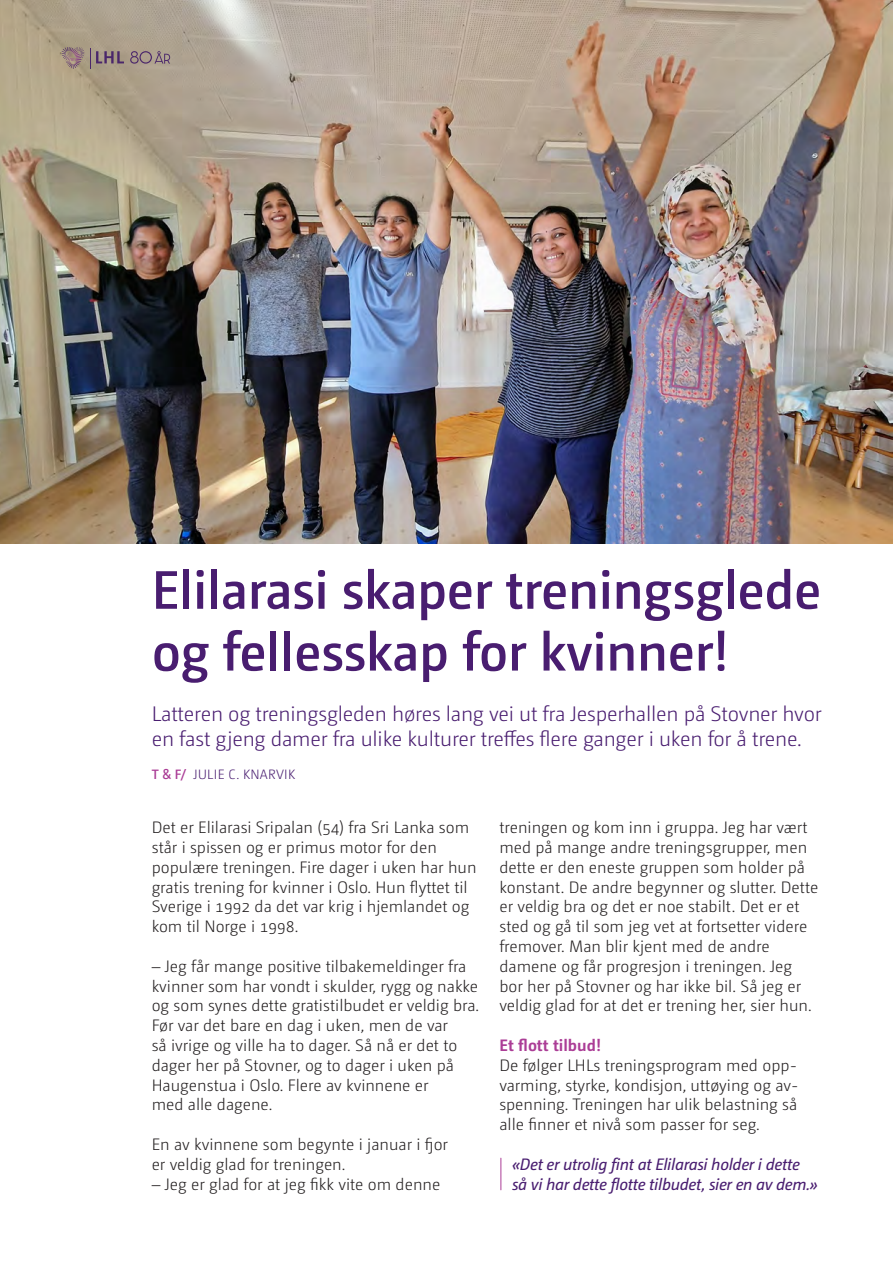
<style>
.page{position:relative;width:893px;height:1263px;background:#fff}
.page>*{position:absolute;margin:0;border:0;box-sizing:border-box;transform-origin:0 0}
.Hovedtittel{font:600 54px/61.8px "Camingo Dos Pro";letter-spacing:-.01em;color:#491d70}
.INGRESS_14_16_8{font:300 21px/25.2px "Camingo Dos Pro";letter-spacing:-.01em;color:#491d70}
.BRØD_11_13{font:300 16.5px/19.8px "Camingo Dos Pro";color:#231f20}
.Sitat_11_13{font:italic 16.5px/19.8px "Camingo Dos Pro";letter-spacing:-.02em;color:#491d70}
.MELLOM_11_13{font:700 16.5px "Camingo Dos Pro";color:#ab3d96}
.Byline_artikkel{font:300 13.5px "Camingo Dos Pro";letter-spacing:.025em;color:#491d70}
.s1{font-weight:600;color:#ab3d96}
</style>
<div class="page">
<img style="left:0;top:0;width:893px;height:543px">
<svg style="left:90px;top:48px;width:34px;height:20px"></svg>
<svg style="left:62px;top:47px;width:22px;height:22px"></svg>
<svg style="left:130px;top:51px;width:40px;height:13px"></svg>
<hr style="left:501px;top:1158px;width:1px;height:32px;background:#ab3d96">
<p class="Hovedtittel" style="left:152px;top:559px;width:671px">Elilarasi skaper treningsglede og fellesskap for kvinner!</p>
<p class="INGRESS_14_16_8" style="left:152px;top:701px;width:671px">Latteren og treningsgleden høres lang vei ut fra Jesperhallen på Stovner hvor en fast gjeng damer fra ulike kulturer treffes flere ganger i uken for å trene.</p>
<p class="Byline_artikkel" style="left:152px;top:767px;width:145px"><span class="s1">T &amp; F/</span> JULIE C. KNARVIK</p>
<p class="BRØD_11_13" style="left:152px;top:817px;width:326px">Det er Elilarasi Sripalan (54) fra Sri Lanka som står i spissen og er primus motor for den populære treningen. Fire dager i uken har hun gratis trening for kvinner i Oslo. Hun flyttet til Sverige i 1992 da det var krig i hjemlandet og kom til Norge i 1998.</p>
<p class="BRØD_11_13" style="left:152px;top:956px;width:329px">– Jeg får mange positive tilbakemeldinger fra kvinner som har vondt i skulder, rygg og nakke og som synes dette gratistilbudet er veldig bra.<br>Før var det bare en dag i uken, men de var<br>så ivrige og ville ha to dager. Så nå er det to dager her på Stovner, og to dager i uken på Haugenstua i Oslo. Flere av kvinnene er<br>med alle dagene.</p>
<p class="BRØD_11_13" style="left:152px;top:1134px;width:298px">En av kvinnene som begynte i januar i fjor er veldig glad for treningen.</p>
<p class="BRØD_11_13" style="left:152px;top:1174px;width:290px">– Jeg er glad for at jeg fikk vite om denne</p>
<p class="BRØD_11_13" style="left:499px;top:817px;width:320px">treningen og kom inn i gruppa. Jeg har vært med på mange andre treningsgrupper, men dette er den eneste gruppen som holder på konstant. De andre begynner og slutter. Dette er veldig bra og det er noe stabilt. Det er et sted og gå til som jeg vet at fortsetter videre fremover. Man blir kjent med de andre damene og får progresjon i treningen. Jeg bor her på Stovner og har ikke bil. Så jeg er veldig glad for at det er trening her, sier hun.</p>
<p class="MELLOM_11_13" style="left:499px;top:1035px;width:103px">Et flott tilbud!</p>
<p class="BRØD_11_13" style="left:499px;top:1055px;width:301px;text-align:justify">De følger LHLs treningsprogram med opp&shy;varming, styrke, kondisjon, uttøying og av&shy;spenning. Treningen har ulik belastning så alle finner et nivå som passer for seg.</p>
<p class="Sitat_11_13" style="left:512px;top:1154px;width:307px">«Det er utrolig fint at Elilarasi holder i dette så vi har dette flotte tilbudet, sier en av dem.»</p>
</div>
